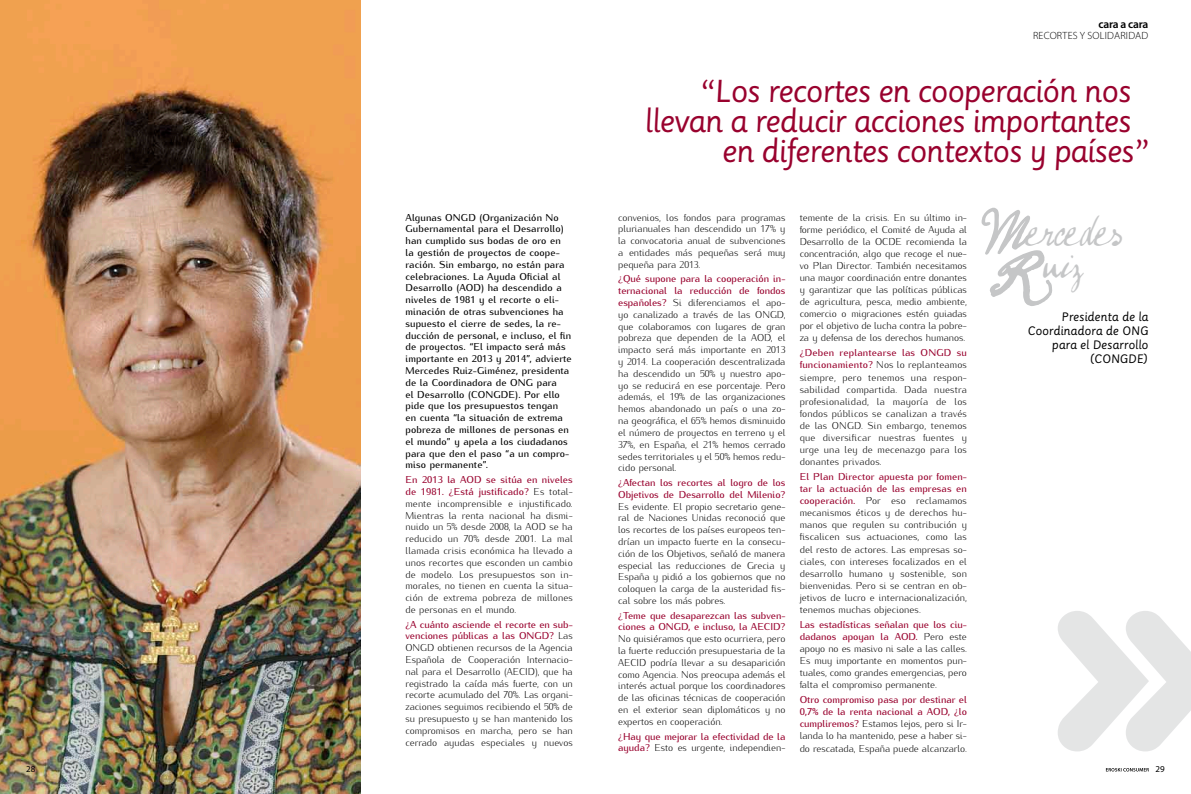
<style>
.page{position:relative;width:1191px;height:794px;background:#fff}
.page>*{position:absolute;margin:0;border:0;box-sizing:border-box;transform-origin:0 0}
.t1{font:41px "Warhol";letter-spacing:.01em;color:#c5c6c7}
.t2{font:31px "Sassoon Primary";letter-spacing:-.04em;color:#99022e}
.t3{font:12px/14px "Sassoon Primary";letter-spacing:-.01em;color:#000;text-align:right}
.t4{font:600 11.5px "Myriad Pro";letter-spacing:-.02em;color:#000}
.t5{font:300 10.5px "Myriad Pro";letter-spacing:.02em;color:#000}
.t6{font:300 10px/11.8px "Kurier";letter-spacing:-.005em;color:#000;text-align:justify}
.t7{font:500 10px/11.8px "Kurier";letter-spacing:.01em;color:#000}
.t8{font:500 10px/11.8px "Kurier";letter-spacing:-.005em;color:#99022e}
.t9{font:9px "Myriad Pro";color:#000}
.s1{font-weight:500;color:#99022e}
.s2{font-weight:300;color:#000}
.s3{font-size:45px}
.s4{font-family:"Warhol Expert";font-size:42px}
</style>
<div class="page">
<svg style="left:1106px;top:768px;width:42px;height:3px"></svg>
<svg style="left:1058px;top:611px;width:133px;height:140px"></svg>
<img style="left:0;top:0;width:360px;height:794px">
<svg style="left:981px;top:207px;width:71px;height:99px"></svg>
<p class="t7" style="left:405px;top:210px;width:168px">Algunas ONGD (Organización No Gubernamental para el Desarrollo) han cumplido sus bodas de oro en<br>la gestión de proyectos de coope&shy;ración. Sin embargo, no están para celebraciones. La Ayuda Oficial al Desarrollo (AOD) ha descendido a niveles de 1981 y el recorte o eli&shy;minación de otras subvenciones ha supuesto el cierre de sedes, la re&shy;ducción de personal, e incluso, el fin de proyectos. “El impacto será más importante en 2013 y 2014”, advierte Mercedes Ruiz-Giménez, presidenta de la Coordinadora de ONG para<br>el Desarrollo (CONGDE). Por ello pide que los presupuestos tengan<br>en cuenta “la situación de extrema pobreza de millones de personas en el mundo” y apela a los ciudadanos para que den el paso “a un compro&shy;miso permanente”.</p>
<p class="t6" style="left:405px;top:473px;width:169px"><span class="s1">En 2013 la AOD se sitúa en niveles de 1981. ¿Está justificado?</span> Es total&shy;mente incomprensible e injustificado.<br>Mientras la renta nacional ha dismi&shy;nuido un 5% desde 2008, la AOD se ha reducido un 70% desde 2001. La mal llamada crisis económica ha llevado a unos recortes que esconden un cambio de modelo. Los presupuestos son in&shy;morales, no tienen en cuenta la situa&shy;ción de extrema pobreza de millones de personas en el mundo.</p>
<p class="t6" style="left:405px;top:617px;width:169px"><span class="s1">¿A cuánto asciende el recorte en sub&shy;venciones públicas a las ONGD?</span> Las ONGD obtienen recursos de la Agencia Española de Cooperación Internacio&shy;nal para el Desarrollo (AECID), que ha registrado la caída más fuerte, con un recorte acumulado del 70%. Las organi&shy;zaciones seguimos recibiendo el 50% de su presupuesto y se han mantenido los compromisos en marcha, pero se han cerrado ayudas especiales y nuevos</p>
<p class="t4" style="left:1098px;top:18px;width:51px">cara a cara</p>
<p class="t5" style="left:1033px;top:30px;width:117px">RECORTES Y SOLIDARIDAD</p>
<h2 class="t2" style="left:699px;top:73px;width:433px">“Los recortes en cooperación nos</h2>
<h2 class="t2" style="left:644px;top:103px;width:488px">llevan a reducir acciones importantes</h2>
<h2 class="t2" style="left:722px;top:133px;width:429px">en diferentes contextos y países”</h2>
<p class="t6" style="left:618px;top:210px;width:169px">convenios, los fondos para programas plurianuales han descendido un 17% y la convocatoria anual de subvenciones a entidades más pequeñas será muy pequeña para 2013.</p>
<p class="t6" style="left:618px;top:272px;width:169px"><span class="s1">¿Qué supone para la cooperación in&shy;ternacional la reducción de fondos españoles?</span> Si diferenciamos el apo&shy;yo canalizado a través de las ONGD, que colaboramos con lugares de gran pobreza que dependen de la AOD, el impacto será más importante en 2013 y 2014. La cooperación descentralizada ha descendido un 50% y nuestro apo&shy;yo se reducirá en ese porcentaje. Pero además, el 19% de las organizaciones hemos abandonado un país o una zo&shy;na geográfica, el 65% hemos disminuido el número de proyectos en terreno y el 37%, en España, el 21% hemos cerrado sedes territoriales y el 50% hemos redu&shy;cido personal.</p>
<p class="t8" style="left:618px;top:476px;width:169px">¿Afectan los recortes al logro de los<br>Objetivos de Desarrollo del Milenio?</p>
<p class="t6" style="left:618px;top:499px;width:169px">Es evidente. El propio secretario gene&shy;ral de Naciones Unidas reconoció que los recortes de los países europeos ten&shy;drían un impacto fuerte en la consecu&shy;ción de los Objetivos, señaló de manera especial las reducciones de Grecia y España y pidió a los gobiernos que no coloquen la carga de la austeridad fis&shy;cal sobre los más pobres.</p>
<p class="t8" style="left:618px;top:608px;width:169px">¿Teme que desaparezcan las subven&shy;ciones a ONGD, e incluso, la AECID?</p>
<p class="t6" style="left:618px;top:632px;width:169px">No quisiéramos que esto ocurriera, pero la fuerte reducción presupuestaria de la AECID podría llevar a su desaparición como Agencia. Nos preocupa además el interés actual porque los coordinadores de las oficinas técnicas de cooperación en el exterior sean diplomáticos y no expertos en cooperación.</p>
<p class="t8" style="left:618px;top:729px;width:169px">¿Hay que mejorar la efectividad de la ayuda? <span class="s2">Esto es urgente, independien-</span></p>
<p class="t6" style="left:799px;top:210px;width:169px;line-height:12.1px">temente de la crisis. En su último in&shy;forme periódico, el Comité de Ayuda al Desarrollo de la OCDE recomienda la concentración, algo que recoge el nue&shy;vo Plan Director. También necesitamos una mayor coordinación entre donantes y garantizar que las políticas públicas de agricultura, pesca, medio ambiente, comercio o migraciones estén guiadas por el objetivo de lucha contra la pobre&shy;za y defensa de los derechos humanos.</p>
<p class="t6" style="left:799px;top:346px;width:169px;line-height:12.1px"><span class="s1">¿Deben replantearse las ONGD su funcionamiento?</span> Nos lo replanteamos siempre, pero tenemos una respon&shy;sabilidad compartida. Dada nuestra profesionalidad, la mayoría de los fondos públicos se canalizan a través de las ONGD. Sin embargo, tenemos que diversificar nuestras fuentes y urge una ley de mecenazgo para los donantes privados.</p>
<p class="t6" style="left:799px;top:469px;width:169px;line-height:12.1px"><span class="s1">El Plan Director apuesta por fomen&shy;tar la actuación de las empresas en cooperación.</span> Por eso reclamamos mecanismos éticos y de derechos hu&shy;manos que regulen su contribución y fiscalicen sus actuaciones, como las del resto de actores. Las empresas so&shy;ciales, con intereses focalizados en el desarrollo humano y sostenible, son bienvenidas. Pero si se centran en ob&shy;jetivos de lucro e internacionalización, tenemos muchas objeciones.</p>
<p class="t6" style="left:799px;top:617px;width:169px;line-height:12.1px"><span class="s1">Las estadísticas señalan que los ciu&shy;dadanos apoyan la AOD.</span> Pero este apoyo no es masivo ni sale a las calles.<br>Es muy importante en momentos pun&shy;tuales, como grandes emergencias, pero falta el compromiso permanente.</p>
<p class="t6" style="left:799px;top:693px;width:169px;line-height:12.1px"><span class="s1">Otro compromiso pasa por destinar el 0,7% de la renta nacional a AOD, ¿lo cumpliremos?</span> Estamos lejos, pero si Ir&shy;landa lo ha mantenido, pese a haber si&shy;do rescatada, España puede alcanzarlo.</p>
<h1 class="t1" style="left:982px;top:208px;width:142px"><span class="s3">M</span>ercedes</h1>
<h1 class="t1" style="left:991px;top:240px;width:94px"><span class="s4">R</span>uiz</h1>
<p class="t3" style="left:1027px;top:310px;width:122px">Presidenta de la<br>Coordinadora de ONG para el Desarrollo (CONGDE)</p>
<p class="t9" style="left:26px;top:763px;width:11px">28</p>
<p class="t9" style="left:1155px;top:763px;width:11px">29</p>
</div>
